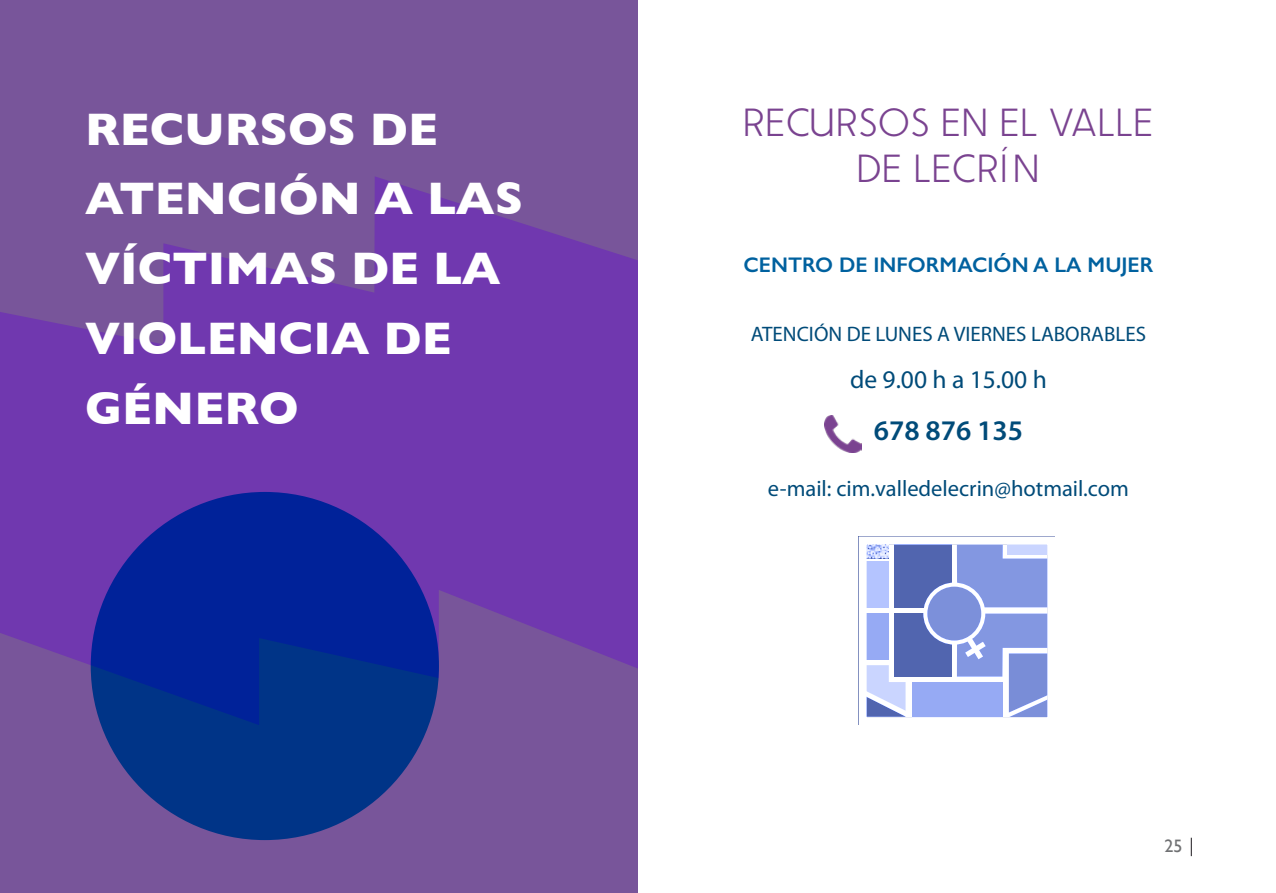
<style>
.page{position:relative;width:1276px;height:893px;background:#fff}
.page>*{position:absolute;margin:0;border:0;box-sizing:border-box;transform-origin:0 0}
.t1{font:700 46.5px/69.8px "Gill Sans";color:#fff}
.t2{font:300 39px/46.8px "Nordiak";color:#7a4390;text-align:center}
.t3{font:600 28.5px "Myriad Pro";color:#004b79}
.t4{font:25.5px "Myriad Pro";color:#004b79}
.t5{font:22.5px "Myriad Pro";color:#004b79}
.t6{font:600 21.15px "Gill Sans";color:#00619f}
.t7{font:21px "Myriad Pro";color:#004b79}
.t8{font:18px "Gill Sans";color:#707173}
.s1{color:#7b4390}
</style>
<div class="page">
<svg style="left:1191px;top:838px;width:1px;height:18px"></svg>
<div style="left:0;top:0;width:638px;height:893px;background:#78559a"></div>
<svg style="left:0;top:176px;width:638px;height:549px;fill:#7038af"></svg>
<div style="left:91px;top:492px;width:348px;height:348px;background:linear-gradient(to right,#002991,#002b90);border-radius:50%"></div>
<svg style="left:858px;top:536px;width:197px;height:189px"></svg>
<img style="left:824px;top:415px;width:37px;height:38px">
<p class="t1" style="left:85px;top:93px;width:439px">RECURSOS DE<br>ATENCIÓN A LAS<br>VÍCTIMAS DE LA<br>VIOLENCIA DE<br>GÉNERO</p>
<p class="t2" style="left:742px;top:100px;width:413px">RECURSOS EN EL VALLE<br>DE LEC<span class="s1">R</span>ÍN</p>
<p class="t6" style="left:743px;top:252px;width:411px">CENTRO DE INFORMACIÓN A LA MUJER</p>
<p class="t7" style="left:751px;top:322px;width:396px">ATENCIÓN DE LUNES A VIERNES LABORABLES</p>
<p class="t4" style="left:850px;top:366px;width:198px">de 9.00 h a 15.00 h</p>
<p class="t3" style="left:874px;top:414px;width:151px">678 876 135</p>
<p class="t5" style="left:768px;top:476px;width:363px">e-mail: cim.valledelecrin@hotmail.com</p>
<p class="t8" style="left:1164px;top:836px;width:19px">25</p>
</div>
